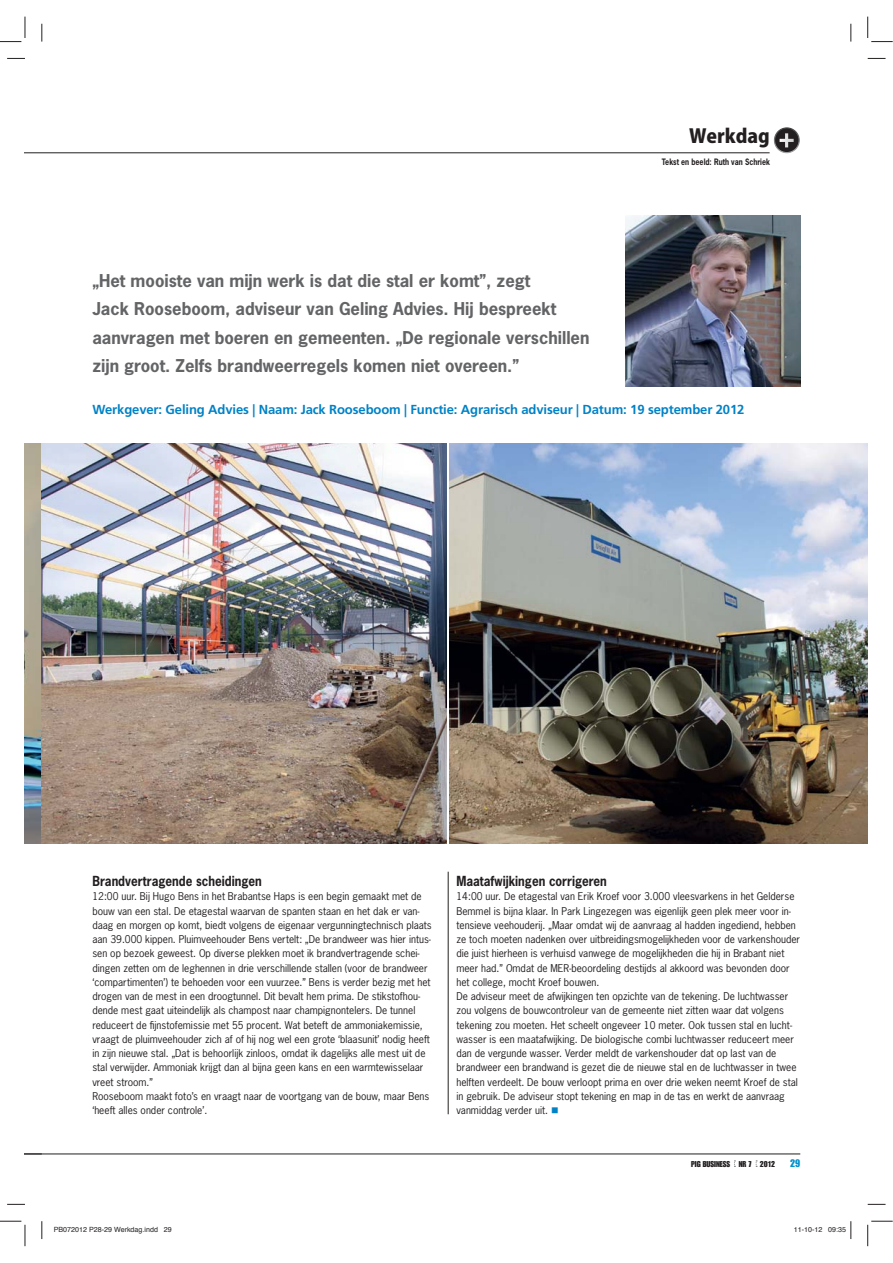
<style>
.page{position:relative;width:893px;height:1263px;background:#fff}
.page>*{position:absolute;margin:0;border:0;box-sizing:border-box;transform-origin:0 0}
.t1{font:19.05px "Koz Go Pro Heavy 90 msp RKSJ H";color:#231f20}
.t2{font:700 16.65px/28.5px "News Gothic Std";color:#636466}
.t3{font:700 13.05px "Frutiger LT Std";letter-spacing:-.01em;color:#0082c7}
.t4{font:700 13.05px "News Gothic Std";color:#231f20;scale:.9 1}
.t5{font:10.65px "Impact LT Std";color:#0092cf}
.t6{font:10.05px/14.2px "News Gothic Std";color:#231f20}
.t7{font:700 8.25px "News Gothic Std";color:#231f20;scale:.85 1}
.t8{font:8.25px "Impact LT Std";color:#231f20}
.t9{font:7.2px "Helvetica";color:#231f20}
</style>
<div class="page">
<img style="left:450px;top:444px;width:418px;height:399px">
<img style="left:25px;top:444px;width:421px;height:399px">
<hr style="left:25px;top:1154px;width:775px;height:1px;background:#231f20">
<hr style="left:25px;top:153px;width:744px;height:1px;background:#231f20">
<svg style="left:774px;top:127px;width:26px;height:26px"></svg>
<hr style="left:448px;top:872px;width:1px;height:242px;background:#231f20">
<img style="left:625px;top:215px;width:175px;height:172px">
<svg style="left:7px;top:58px;width:18px;height:1px"></svg>
<svg style="left:868px;top:58px;width:17px;height:1px"></svg>
<svg style="left:7px;top:1204px;width:18px;height:1px"></svg>
<svg style="left:868px;top:1204px;width:17px;height:1px"></svg>
<svg style="left:41px;top:24px;width:2px;height:18px"></svg>
<svg style="left:41px;top:1221px;width:2px;height:18px"></svg>
<svg style="left:850px;top:24px;width:1px;height:18px"></svg>
<svg style="left:0;top:17px;width:26px;height:25px"></svg>
<svg style="left:0;top:1221px;width:26px;height:25px"></svg>
<svg style="left:867px;top:17px;width:26px;height:25px"></svg>
<svg style="left:867px;top:1221px;width:26px;height:25px"></svg>
<svg style="left:850px;top:1221px;width:1px;height:18px"></svg>
<h1 class="t1" style="left:689px;top:129px;width:82px">Werkdag</h1>
<p class="t7" style="left:662px;top:158px;width:129px">Tekst en beeld: Ruth van Schriek</p>
<h2 class="t2" style="left:92px;top:267px;width:499px">„Het mooiste van mijn werk is dat die stal er komt”, zegt<br>Jack Rooseboom, adviseur van Geling Advies. Hij bespreekt aanvragen met boeren en gemeenten. „De regionale verschillen zijn groot. Zelfs brandweerregels komen niet overeen.”</h2>
<p class="t3" style="left:92px;top:404px;width:654px">Werkgever: Geling Advies | Naam: Jack Rooseboom | Functie: Agrarisch adviseur | Datum: 19 september 2012</p>
<p class="t4" style="left:92px;top:876px;width:190px">Brandvertragende scheidingen</p>
<p class="t6" style="left:92px;top:890px;width:341px">12:00 uur. Bij Hugo Bens in het Brabantse Haps is een begin gemaakt met de bouw van een stal. De etagestal waarvan de spanten staan en het dak er van&shy;daag en morgen op komt, biedt volgens de eigenaar vergunningtechnisch plaats aan 39.000 kippen. Pluimveehouder Bens vertelt: „De brandweer was hier intus&shy;sen op bezoek geweest. Op diverse plekken moet ik brandvertragende schei&shy;dingen zetten om de leghennen in drie verschillende stallen (voor de brandweer ‘compartimenten’) te behoeden voor een vuurzee.” Bens is verder bezig met het drogen van de mest in een droogtunnel. Dit bevalt hem prima. De stikstofhou&shy;dende mest gaat uiteindelijk als champost naar champignontelers. De tunnel reduceert de fijnstofemissie met 55 procent. Wat beteft de ammoniakemissie, vraagt de pluimveehouder zich af of hij nog wel een grote ‘blaasunit’ nodig heeft in zijn nieuwe stal. „Dat is behoorlijk zinloos, omdat ik dagelijks alle mest uit de stal verwijder. Ammoniak krijgt dan al bijna geen kans en een warmtewisselaar vreet stroom.”<br>Rooseboom maakt foto’s en vraagt naar de voortgang van de bouw, maar Bens ‘heeft alles onder controle’.</p>
<p class="t4" style="left:456px;top:876px;width:169px">Maatafwijkingen corrigeren</p>
<p class="t6" style="left:456px;top:890px;width:345px">14:00 uur. De etagestal van Erik Kroef voor 3.000 vleesvarkens in het Gelderse Bemmel is bijna klaar. In Park Lingezegen was eigenlijk geen plek meer voor in&shy;tensieve veehouderij. „Maar omdat wij de aanvraag al hadden ingediend, hebben ze toch moeten nadenken over uitbreidingsmogelijkheden voor de varkenshouder die juist hierheen is verhuisd vanwege de mogelijkheden die hij in Brabant niet meer had.” Omdat de MER-beoordeling destijds al akkoord was bevonden door het college, mocht Kroef bouwen.<br>De adviseur meet de afwijkingen ten opzichte van de tekening. De luchtwasser zou volgens de bouwcontroleur van de gemeente niet zitten waar dat volgens tekening zou moeten. Het scheelt ongeveer 10 meter. Ook tussen stal en lucht&shy;wasser is een maatafwijking. De biologische combi luchtwasser reduceert meer dan de vergunde wasser. Verder meldt de varkenshouder dat op last van de brandweer een brandwand is gezet die de nieuwe stal en de luchtwasser in twee helften verdeelt. De bouw verloopt prima en over drie weken neemt Kroef de stal in gebruik. De adviseur stopt tekening en map in de tas en werkt de aanvraag vanmiddag verder uit.</p>
<p class="t8" style="left:691px;top:1159px;width:85px">PIG BUSINESS NR 7 2012</p>
<p class="t5" style="left:790px;top:1157px;width:12px">29</p>
<p class="t9" style="left:54px;top:1226px;width:120px">PB072012 P28-29 Werkdag.indd 29</p>
<p class="t9" style="left:794px;top:1226px;width:54px">11-10-12 09:35</p>
</div>
